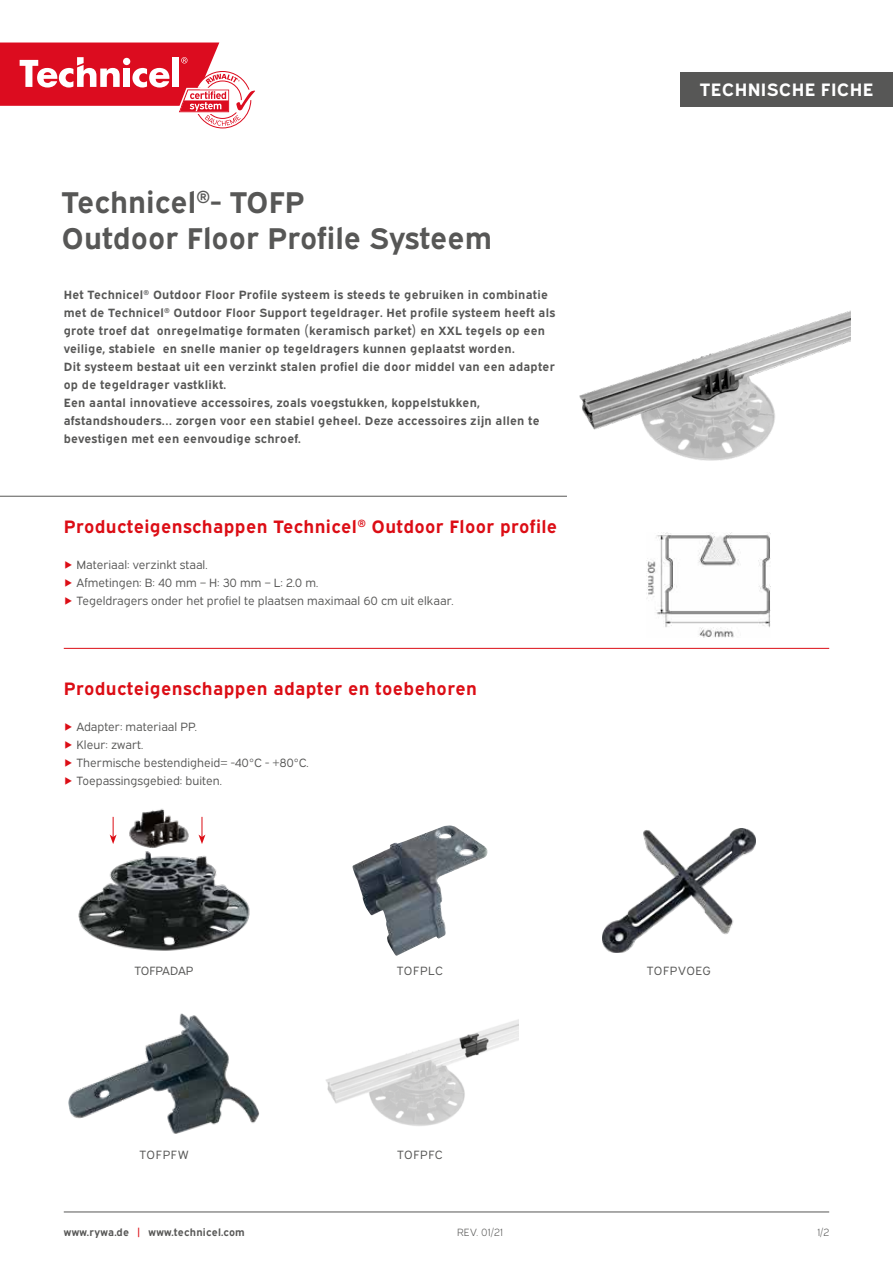
<style>
.page{position:relative;width:893px;height:1263px;background:#fff}
.page>*{position:absolute;margin:0;border:0;box-sizing:border-box;transform-origin:0 0}
.t1{font:700 30px/36px "Expressway Rg";color:#575756}
.t2{font:700 18px "Expressway Rg";letter-spacing:.02em;color:#dc0d15}
.t3{font:700 18px "Expressway Rg";letter-spacing:.02em;color:#fff}
.t4{font:700 12px/18px "Expressway Rg";letter-spacing:.02em;color:#575756}
.t5{font:12px/18px "Expressway Bk";color:#575756}
.t6{font:12px "Expressway Bk";letter-spacing:.05em;color:#575756}
.t7{font:700 10.5px "Expressway Rg";letter-spacing:.02em;color:#575756}
.t8{font:10.5px "Expressway Lt";letter-spacing:.02em;color:#575756}
.s1{color:#dc0d15}
</style>
<div class="page">
<hr style="left:64px;top:1212px;width:765px;height:1px;background:#575756">
<div style="left:680px;top:72px;width:213px;height:34px;background:#575756"></div>
<svg style="left:0;top:43px;width:255px;height:85px"></svg>
<img style="left:579px;top:310px;width:272px;height:151px">
<img style="left:352px;top:825px;width:135px;height:131px">
<img style="left:78px;top:809px;width:172px;height:142px">
<img style="left:602px;top:829px;width:153px;height:123px">
<img style="left:326px;top:1020px;width:192px;height:106px">
<img style="left:68px;top:1013px;width:192px;height:121px">
<svg style="left:199px;top:817px;width:6px;height:27px"></svg>
<svg style="left:110px;top:817px;width:7px;height:27px"></svg>
<hr style="left:0;top:496px;width:567px;height:1px;background:#575756">
<hr style="left:64px;top:648px;width:765px;height:1px;background:#dc0d15">
<img style="left:647px;top:533px;width:124px;height:105px">
<h1 class="t1" style="left:62px;top:181px;width:432px">Technicel<sup>®</sup>- TOFP<br>Outdoor Floor Profile Systeem</h1>
<p class="t4" style="left:64px;top:285px;width:493px">Het Technicel<sup>®</sup> Outdoor Floor Profile systeem is steeds te gebruiken in combinatie met de Technicel<sup>®</sup> Outdoor Floor Support tegeldrager. Het profile systeem heeft als grote troef dat onregelmatige formaten (keramisch parket) en XXL tegels op een veilige, stabiele en snelle manier op tegeldragers kunnen geplaatst worden.<br>Dit systeem bestaat uit een verzinkt stalen profiel die door middel van een adapter op de tegeldrager vastklikt.<br>Een aantal innovatieve accessoires, zoals voegstukken, koppelstukken, afstandshouders… zorgen voor een stabiel geheel. Deze accessoires zijn allen te bevestigen met een eenvoudige schroef.</p>
<h2 class="t2" style="left:64px;top:513px;width:495px">Producteigenschappen Technicel<sup>®</sup> Outdoor Floor profile</h2>
<p class="t5" style="left:64px;top:555px;width:391px"><span class="s1">▶</span> Materiaal: verzinkt staal.<br><span class="s1">▶</span> Afmetingen: B: 40 mm – H: 30 mm – L: 2.0 m.<br><span class="s1">▶</span> Tegeldragers onder het profiel te plaatsen maximaal 60 cm uit elkaar.</p>
<h2 class="t2" style="left:64px;top:675px;width:415px">Producteigenschappen adapter en toebehoren</h2>
<p class="t5" style="left:64px;top:717px;width:246px"><span class="s1">▶</span> Adapter: materiaal PP.<br><span class="s1">▶</span> Kleur: zwart.<br><span class="s1">▶</span> Thermische bestendigheid= -40°C - +80°C. <span class="s1">▶</span> Toepassingsgebied: buiten.</p>
<h2 class="t3" style="left:700px;top:76px;width:175px">TECHNISCHE FICHE</h2>
<p class="t5" style="left:135px;top:961px;width:61px">TOFPADAP</p>
<p class="t5" style="left:397px;top:961px;width:48px">TOFPLC</p>
<p class="t6" style="left:647px;top:962px;width:66px">TOFPVOEG</p>
<p class="t5" style="left:140px;top:1144px;width:51px">TOFPFW</p>
<p class="t5" style="left:397px;top:1144px;width:47px">TOFPFC</p>
<p class="t7" style="left:64px;top:1223px;width:183px">www.rywa.de <span class="s1">|</span> www.technicel.com</p>
<p class="t8" style="left:457px;top:1224px;width:47px">REV. 01/21</p>
<p class="t8" style="left:817px;top:1224px;width:13px">1/2</p>
</div>
